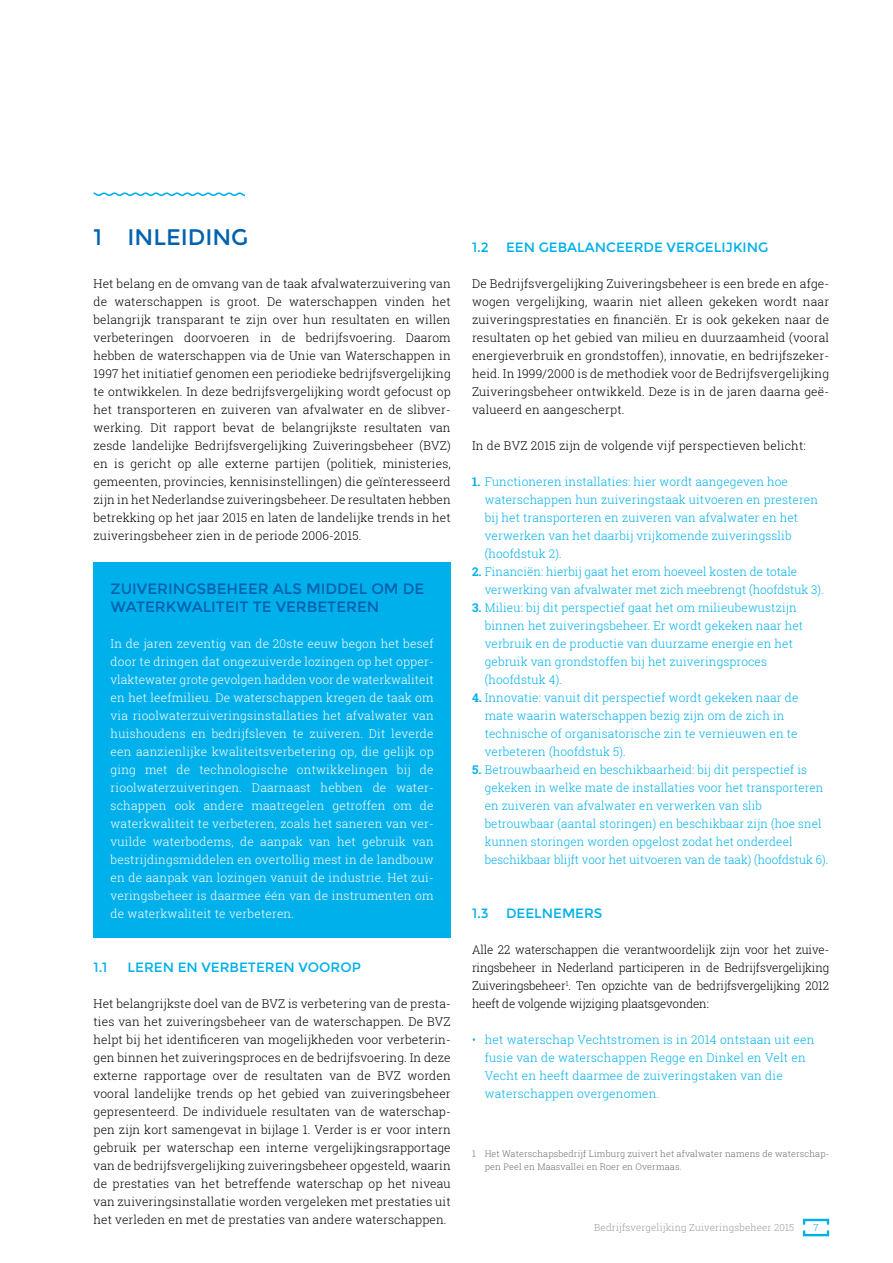
<style>
.page{position:relative;width:893px;height:1263px;background:#fff}
.page>*{position:absolute;margin:0;border:0;box-sizing:border-box;transform-origin:0 0}
.t1{font:22.5px "Montserrat";color:#0062ae}
.blauwe_kop_in_blauw{font:15px/18px "Montserrat";color:#0062ae}
.t2{font:13.5px "Montserrat";color:#00b0eb}
.Leestekst{font:300 12px/18px "Roboto Slab";letter-spacing:.01em;color:#000;text-align:justify}
.opsomming_blauw{font:300 12px/18px "Roboto Slab";letter-spacing:.01em;color:#00b0eb}
.Leestekst_op_blauw{font:300 12px/18px "Roboto Slab";letter-spacing:.015em;color:#fff;text-align:justify}
.Paginanummering{font:300 9.75px "Roboto Slab";letter-spacing:.015em;color:#9b9c9c}
.Paginanummering-2{font:300 9.75px "Roboto Slab";color:#00b0eb}
.Voetnoot{font:300 9px/13.5px "Roboto Slab";letter-spacing:.015em;color:#6e6e6d}
.s1{font-weight:700}
</style>
<div class="page">
<svg style="left:803px;top:1219px;width:26px;height:5px"></svg>
<svg style="left:803px;top:1230px;width:26px;height:6px"></svg>
<svg style="left:94px;top:192px;width:150px;height:4px"></svg>
<div style="left:94px;top:562px;width:357px;height:71px;background:#00b0eb"></div>
<div style="left:94px;top:618px;width:357px;height:320px;background:#00b0eb"></div>
<h1 class="t1" style="left:94px;top:224px;width:156px">1 INLEIDING</h1>
<p class="Leestekst" style="left:94px;top:274px;width:359px">Het belang en de omvang van de taak afvalwaterzuivering van de waterschappen is groot. De waterschappen vinden het belangrijk transparant te zijn over hun resultaten en willen verbeteringen doorvoeren in de bedrijfsvoering. Daarom hebben de waterschappen via de Unie van Waterschappen in 1997 het initiatief genomen een periodieke bedrijfsvergelijking te ontwikkelen. In deze bedrijfsvergelijking wordt gefocust op het transporteren en zuiveren van afvalwater en de slibver&shy;werking. Dit rapport bevat de belangrijkste resultaten van zesde landelijke Bedrijfsvergelijking Zuiveringsbeheer (BVZ) en is gericht op alle externe partijen (politiek, ministeries, gemeenten, provincies, kennisinstellingen) die geïnteresseerd zijn in het Nederlandse zuiveringsbeheer. De resultaten hebben betrekking op het jaar 2015 en laten de landelijke trends in het zuiveringsbeheer zien in de periode 2006-2015.</p>
<p class="blauwe_kop_in_blauw" style="left:111px;top:580px;width:315px">ZUIVERINGSBEHEER ALS MIDDEL OM DE<br>WATERKWALITEIT TE VERBETEREN</p>
<p class="Leestekst_op_blauw" style="left:111px;top:634px;width:325px">In de jaren zeventig van de 20ste eeuw begon het besef door te dringen dat ongezuiverde lozingen op het opper&shy;vlaktewater grote gevolgen hadden voor de waterkwaliteit en het leefmilieu. De waterschappen kregen de taak om via rioolwaterzuiveringsinstallaties het afvalwater van huishoudens en bedrijfsleven te zuiveren. Dit leverde een aanzienlijke kwaliteitsverbetering op, die gelijk op ging met de technologische ontwikkelingen bij de rioolwaterzuiveringen. Daarnaast hebben de water&shy;schappen ook andere maatregelen getroffen om de waterkwaliteit te verbeteren, zoals het saneren van ver&shy;vuilde waterbodems, de aanpak van het gebruik van bestrijdingsmiddelen en overtollig mest in de landbouw en de aanpak van lozingen vanuit de industrie. Het zui&shy;veringsbeheer is daarmee één van de instrumenten om de waterkwaliteit te verbeteren.</p>
<h2 class="t2" style="left:94px;top:959px;width:15px">1.1</h2>
<h2 class="t2" style="left:128px;top:959px;width:235px">LEREN EN VERBETEREN VOOROP</h2>
<p class="Leestekst" style="left:94px;top:994px;width:359px">Het belangrijkste doel van de BVZ is verbetering van de presta&shy;ties van het zuiveringsbeheer van de waterschappen. De BVZ helpt bij het identificeren van mogelijkheden voor verbeterin&shy;gen binnen het zuiveringsproces en de bedrijfsvoering. In deze externe rapportage over de resultaten van de BVZ worden vooral landelijke trends op het gebied van zuiveringsbeheer gepresenteerd. De individuele resultaten van de waterschap&shy;pen zijn kort samengevat in bijlage 1. Verder is er voor intern gebruik per waterschap een interne vergelijkingsrapportage van de bedrijfsvergelijking zuiveringsbeheer opgesteld, waarin de prestaties van het betreffende waterschap op het niveau van zuiveringsinstallatie worden vergeleken met prestaties uit het verleden en met de prestaties van andere waterschappen.</p>
<h2 class="t2" style="left:472px;top:239px;width:18px">1.2</h2>
<h2 class="t2" style="left:506px;top:239px;width:264px">EEN GEBALANCEERDE VERGELIJKING</h2>
<p class="Leestekst" style="left:472px;top:274px;width:359px">De Bedrijfsvergelijking Zuiveringsbeheer is een brede en afge&shy;wogen vergelijking, waarin niet alleen gekeken wordt naar zuiveringsprestaties en financiën. Er is ook gekeken naar de resultaten op het gebied van milieu en duurzaamheid (vooral energieverbruik en grondstoffen), innovatie, en bedrijfszeker&shy;heid. In 1999/2000 is de methodiek voor de Bedrijfsvergelijking Zuiveringsbeheer ontwikkeld. Deze is in de jaren daarna geë&shy;valueerd en aangescherpt.</p>
<p class="Leestekst" style="left:472px;top:436px;width:335px">In de BVZ 2015 zijn de volgende vijf perspectieven belicht:</p>
<p class="opsomming_blauw" style="left:485px;top:472px;width:335px;text-indent:-13px"><span class="s1">1.</span> Functioneren installaties: hier wordt aangegeven hoe waterschappen hun zuiveringstaak uitvoeren en presteren bij het transporteren en zuiveren van afvalwater en het verwerken van het daarbij vrijkomende zuiveringsslib (hoofdstuk 2).</p>
<p class="opsomming_blauw" style="left:485px;top:562px;width:341px;text-indent:-13px"><span class="s1">2.</span> Financiën: hierbij gaat het erom hoeveel kosten de totale verwerking van afvalwater met zich meebrengt (hoofdstuk 3).</p>
<p class="opsomming_blauw" style="left:485px;top:598px;width:320px;text-indent:-13px"><span class="s1">3.</span> Milieu: bij dit perspectief gaat het om milieubewustzijn binnen het zuiveringsbeheer. Er wordt gekeken naar het verbruik en de productie van duurzame energie en het gebruik van grondstoffen bij het zuiveringsproces (hoofdstuk 4).</p>
<p class="opsomming_blauw" style="left:485px;top:688px;width:315px;text-indent:-13px"><span class="s1">4.</span> Innovatie: vanuit dit perspectief wordt gekeken naar de mate waarin waterschappen bezig zijn om de zich in technische of organisatorische zin te vernieuwen en te verbeteren (hoofdstuk 5).</p>
<p class="opsomming_blauw" style="left:485px;top:760px;width:345px;text-indent:-13px"><span class="s1">5.</span> Betrouwbaarheid en beschikbaarheid: bij dit perspectief is gekeken in welke mate de installaties voor het transporteren en zuiveren van afvalwater en verwerken van slib betrouwbaar (aantal storingen) en beschikbaar zijn (hoe snel kunnen storingen worden opgelost zodat het onderdeel beschikbaar blijft voor het uitvoeren van de taak) (hoofdstuk 6).</p>
<h2 class="t2" style="left:472px;top:905px;width:18px">1.3</h2>
<h2 class="t2" style="left:506px;top:905px;width:98px">DEELNEMERS</h2>
<p class="Leestekst" style="left:472px;top:940px;width:359px">Alle 22 waterschappen die verantwoordelijk zijn voor het zuive&shy;ringsbeheer in Nederland participeren in de Bedrijfsvergelijking Zuiveringsbeheer<sup>1</sup>. Ten opzichte van de bedrijfsvergelijking 2012 heeft de volgende wijziging plaatsgevonden:</p>
<p class="opsomming_blauw" style="left:485px;top:1030px;width:331px;text-indent:-13px">• het waterschap Vechtstromen is in 2014 ontstaan uit een fusie van de waterschappen Regge en Dinkel en Velt en Vecht en heeft daarmee de zuiveringstaken van die waterschappen overgenomen.</p>
<p class="Voetnoot" style="left:485px;top:1146px;width:346px;text-indent:-13px">1 Het Waterschapsbedrijf Limburg zuivert het afvalwater namens de waterschap&shy;pen Peel en Maasvallei en Roer en Overmaas.</p>
<p class="Paginanummering" style="left:594px;top:1221px;width:202px">Bedrijfsvergelijking Zuiveringsbeheer 2015</p>
<p class="Paginanummering-2" style="left:813px;top:1221px;width:7px">7</p>
</div>
